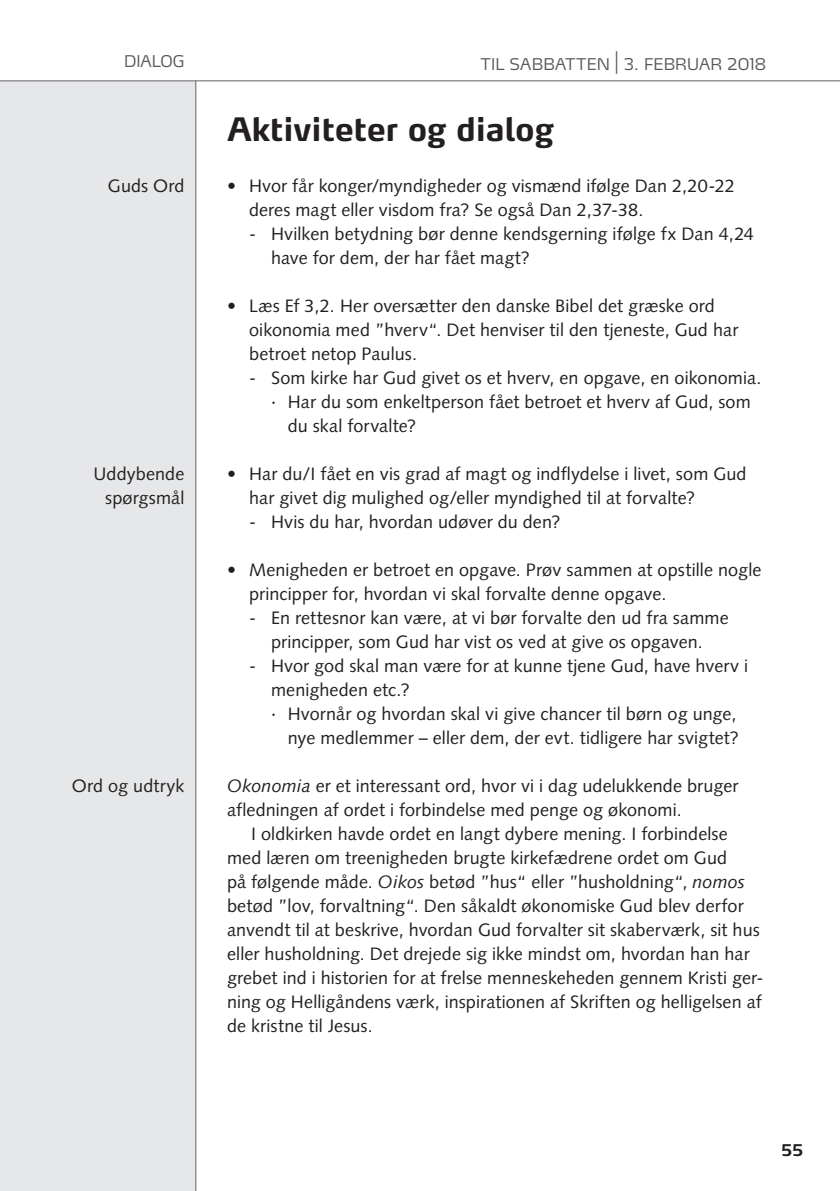
<style>
.page{position:relative;width:840px;height:1191px;background:#fff}
.page>*{position:absolute;margin:0;border:0;box-sizing:border-box;transform-origin:0 0}
.t1{font:700 32px "Max LF";color:#231f20}
.t2{font:18px/24px "Syntax LT Std";letter-spacing:.005em;color:#231f20}
.t3{font:300 16px "Max LF";letter-spacing:.005em;color:#57585a}
.t4{font:700 16px "Max LF";color:#231f20}
.s1{font-size:24px}
.s2{font-style:italic}
</style>
<div class="page">
<div style="left:0;top:0;width:196px;height:1191px;background:#e6e7e9"></div>
<hr style="left:195px;top:0;width:1px;height:1191px;background:#636366">
<div style="left:0;top:0;width:839px;height:81px;background:#fff"></div>
<hr style="left:0;top:80px;width:839px;height:1px;background:#636366">
<p class="t3" style="left:124px;top:55px;width:62px">DIALOG</p>
<p class="t3" style="left:480px;top:58px;width:287px">TIL SABBATTEN <span class="s1">|</span> 3. FEBRUAR 2018</p>
<p class="t2" style="left:108px;top:175px;width:78px">Guds Ord</p>
<p class="t2" style="left:93px;top:463px;width:92px;text-align:right">Uddybende spørgsmål</p>
<p class="t2" style="left:72px;top:775px;width:114px">Ord og udtryk</p>
<h1 class="t1" style="left:227px;top:116px;width:328px">Aktiviteter og dialog</h1>
<p class="t2" style="left:249px;top:175px;width:487px;text-indent:-22px">• Hvor får konger/myndigheder og vismænd ifølge Dan 2,20-22 deres magt eller visdom fra? Se også Dan 2,37-38.</p>
<p class="t2" style="left:271px;top:223px;width:484px;text-indent:-22px">- Hvilken betydning bør denne kendsgerning ifølge fx Dan 4,24 have for dem, der har fået magt?</p>
<p class="t2" style="left:249px;top:295px;width:490px;text-indent:-22px">• Læs Ef 3,2. Her oversætter den danske Bibel det græske ord oikonomia med ”hverv“. Det henviser til den tjeneste, Gud har betroet netop Paulus.</p>
<p class="t2" style="left:249px;top:367px;width:513px">- Som kirke har Gud givet os et hverv, en opgave, en oikonomia.</p>
<p class="t2" style="left:271px;top:391px;width:481px">· Har du som enkeltperson fået betroet et hverv af Gud, som</p>
<p class="t2" style="left:287px;top:415px;width:130px">du skal forvalte?</p>
<p class="t2" style="left:249px;top:463px;width:499px;text-indent:-22px">• Har du/I fået en vis grad af magt og indflydelse i livet, som Gud har givet dig mulighed og/eller myndighed til at forvalte?</p>
<p class="t2" style="left:249px;top:511px;width:312px">- Hvis du har, hvordan udøver du den?</p>
<p class="t2" style="left:249px;top:559px;width:513px;text-indent:-22px">• Menigheden er betroet en opgave. Prøv sammen at opstille nogle principper for, hvordan vi skal forvalte denne opgave.</p>
<p class="t2" style="left:249px;top:607px;width:481px;text-align:center">- En rettesnor kan være, at vi bør forvalte den ud fra samme principper, som Gud har vist os ved at give os opgaven.</p>
<p class="t2" style="left:249px;top:655px;width:500px">- Hvor god skal man være for at kunne tjene Gud, have hverv i</p>
<p class="t2" style="left:271px;top:679px;width:140px">menigheden etc.?</p>
<p class="t2" style="left:271px;top:703px;width:466px">· Hvornår og hvordan skal vi give chancer til børn og unge,</p>
<p class="t2" style="left:287px;top:727px;width:452px">nye medlemmer – eller dem, der evt. tidligere har svigtet?</p>
<p class="t2" style="left:227px;top:775px;width:512px"><span class="s2">Okonomia</span> er et interessant ord, hvor vi i dag udelukkende bruger afledningen af ordet i forbindelse med penge og økonomi.</p>
<p class="t2" style="left:227px;top:823px;width:538px;text-indent:24px">I oldkirken havde ordet en langt dybere mening. I forbindelse med læren om treenigheden brugte kirkefædrene ordet om Gud<br>på følgende måde. <span class="s2">Oikos</span> betød ”hus“ eller ”husholdning“, <span class="s2">nomos </span>betød ”lov, forvaltning“. Den såkaldt økonomiske Gud blev derfor anvendt til at beskrive, hvordan Gud forvalter sit skaberværk, sit hus eller husholdning. Det drejede sig ikke mindst om, hvordan han har grebet ind i historien for at frelse menneskeheden gennem Kristi ger&shy;ning og Helligåndens værk, inspirationen af Skriften og helligelsen af de kristne til Jesus.</p>
<p class="t4" style="left:781px;top:1144px;width:23px">55</p>
</div>
